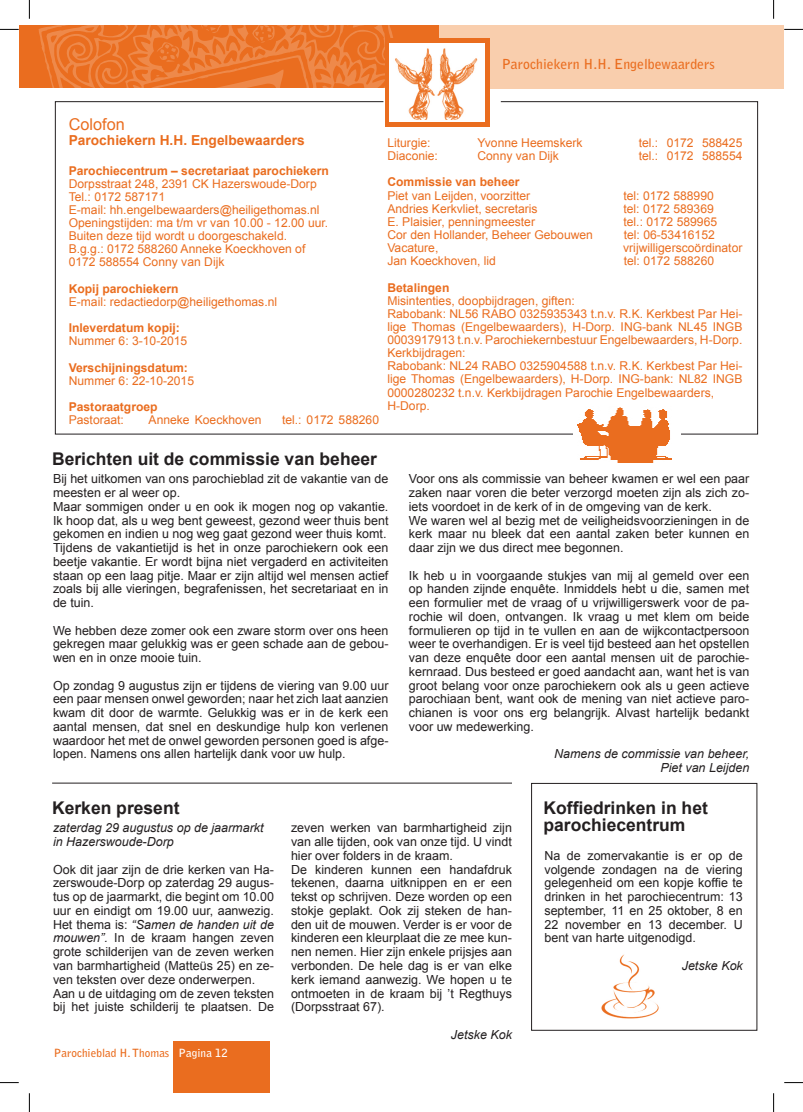
<style>
.page{position:relative;width:803px;height:1112px;background:#fff}
.page>*{position:absolute;margin:0;border:0;box-sizing:border-box;transform-origin:0 0}
.t1{font:700 17.5px/17.5px "Arial";color:#231f20}
.t2{font:16.25px "Arial";color:#ea6d1f}
.t3{font:700 13.75px "Bell Gothic Std";color:#ea6d1f}
.t4{font:700 13.75px "Arial";color:#ea6d1f}
.t5{font:12.5px/13.8px "Arial";color:#231f20}
.t6{font:italic 12.5px/13.8px "Arial";color:#231f20}
.t7{font:12.12px/13.1px "Arial";color:#ea6d1f}
.t8{font:700 12.12px "Arial";color:#ea6d1f}
.t9{font:700 11.25px "Bell Gothic Std";color:#ea6d1f}
.s1{font-style:italic}
.s2{color:#fff}
</style>
<div class="page">
<div style="left:173px;top:1041px;width:96px;height:51px;background:#ea6d1f"></div>
<div style="left:438px;top:25px;width:346px;height:63px;background:#f9cead"></div>
<div style="left:19px;top:25px;width:419px;height:63px;background:#ea6d1f"></div>
<svg style="left:39px;top:25px;width:354px;height:63px"></svg>
<div style="left:385px;top:38px;width:105px;height:89px;background:#ea6d1f"></div>
<div style="left:389px;top:43px;width:96px;height:78px;background:#fff"></div>
<img style="left:395px;top:48px;width:83px;height:53px">
<svg style="left:55px;top:101px;width:703px;height:333px"></svg>
<div style="left:573px;top:403px;width:107px;height:63px;background:#fff"></div>
<img style="left:577px;top:407px;width:95px;height:55px">
<hr style="left:52px;top:782px;width:460px;height:1px;background:#231f20">
<div style="left:531px;top:783px;width:226px;height:247px;border:1px solid #231f20"></div>
<img style="left:601px;top:954px;width:58px;height:65px">
<svg style="left:0;top:29px;width:19px;height:1px"></svg>
<svg style="left:784px;top:29px;width:19px;height:1px"></svg>
<svg style="left:0;top:1082px;width:19px;height:1px"></svg>
<svg style="left:784px;top:1082px;width:19px;height:1px"></svg>
<svg style="left:29px;top:0;width:1px;height:19px"></svg>
<svg style="left:29px;top:1093px;width:1px;height:18px"></svg>
<svg style="left:773px;top:0;width:1px;height:19px"></svg>
<svg style="left:773px;top:1093px;width:1px;height:18px"></svg>
<p class="t3" style="left:502px;top:56px;width:214px">Parochiekern H.H. Engelbewaarders</p>
<h2 class="t2" style="left:69px;top:113px;width:57px">Colofon</h2>
<p class="t4" style="left:69px;top:130px;width:238px">Parochiekern H.H. Engelbewaarders</p>
<p class="t7" style="left:387px;top:136px;width:45px">Liturgie:</p>
<p class="t7" style="left:477px;top:136px;width:107px">Yvonne Heemskerk</p>
<p class="t7" style="left:639px;top:136px;width:105px">tel.: 0172 588425</p>
<p class="t7" style="left:387px;top:149px;width:52px">Diaconie:</p>
<p class="t7" style="left:477px;top:149px;width:83px">Conny van Dijk</p>
<p class="t7" style="left:639px;top:149px;width:105px">tel.: 0172 588554</p>
<p class="t8" style="left:387px;top:173px;width:134px">Commissie van beheer</p>
<p class="t7" style="left:387px;top:189px;width:144px">Piet van Leijden, voorzitter</p>
<p class="t7" style="left:623px;top:189px;width:92px">tel: 0172 588990</p>
<p class="t7" style="left:387px;top:202px;width:152px">Andries Kerkvliet, secretaris</p>
<p class="t7" style="left:623px;top:202px;width:92px">tel: 0172 589369</p>
<p class="t7" style="left:387px;top:215px;width:149px">E. Plaisier, penningmeester</p>
<p class="t7" style="left:623px;top:215px;width:95px">tel.: 0172 589965</p>
<p class="t7" style="left:387px;top:228px;width:207px">Cor den Hollander, Beheer Gebouwen</p>
<p class="t7" style="left:624px;top:228px;width:92px">tel: 06-53416152</p>
<p class="t7" style="left:387px;top:241px;width:52px">Vacature,</p>
<p class="t7" style="left:623px;top:241px;width:121px">vrijwilligerscoördinator</p>
<p class="t7" style="left:387px;top:254px;width:110px">Jan Koeckhoven, lid</p>
<p class="t7" style="left:624px;top:254px;width:92px">tel: 0172 588260</p>
<p class="t8" style="left:387px;top:278px;width:63px">Betalingen</p>
<p class="t7" style="left:387px;top:294px;width:356px">Misintenties, doopbijdragen, giften:<br>Rabobank: NL56 RABO 0325935343 t.n.v. R.K. Kerkbest Par Hei&shy;lige Thomas (Engelbewaarders), H-Dorp. ING-bank NL45 INGB 0003917913 t.n.v. Parochiekernbestuur Engelbewaarders, H-Dorp.<br>Kerkbijdragen:<br>Rabobank: NL24 RABO 0325904588 t.n.v. R.K. Kerkbest Par Hei&shy;lige Thomas (Engelbewaarders), H-Dorp. ING-bank: NL82 INGB 0000280232 t.n.v. Kerkbijdragen Parochie Engelbewaarders, H-Dorp.</p>
<p class="t8" style="left:69px;top:162px;width:262px">Parochiecentrum – secretariaat parochiekern</p>
<p class="t7" style="left:69px;top:177px;width:261px">Dorpsstraat 248, 2391 CK Hazerswoude-Dorp Tel.: 0172 587171<br>E-mail: hh.engelbewaarders@heiligethomas.nl Openingstijden: ma t/m vr van 10.00 - 12.00 uur.<br>Buiten deze tijd wordt u doorgeschakeld.<br>B.g.g.: 0172 588260 Anneke Koeckhoven of 0172 588554 Conny van Dijk</p>
<p class="t8" style="left:69px;top:280px;width:111px">Kopij parochiekern</p>
<p class="t7" style="left:69px;top:295px;width:210px">E-mail: redactiedorp@heiligethomas.nl</p>
<p class="t8" style="left:69px;top:319px;width:113px">Inleverdatum kopij:</p>
<p class="t7" style="left:69px;top:334px;width:120px">Nummer 6: 3-10-2015</p>
<p class="t8" style="left:69px;top:358px;width:121px">Verschijningsdatum:</p>
<p class="t7" style="left:69px;top:373px;width:127px">Nummer 6: 22-10-2015</p>
<p class="t8" style="left:69px;top:398px;width:90px">Pastoraatgroep</p>
<p class="t7" style="left:69px;top:413px;width:57px">Pastoraat:</p>
<p class="t7" style="left:149px;top:413px;width:114px">Anneke Koeckhoven</p>
<p class="t7" style="left:282px;top:413px;width:99px">tel.: 0172 588260</p>
<h1 class="t1" style="left:52px;top:450px;width:326px">Berichten uit de commissie van beheer</h1>
<p class="t5" style="left:53px;top:472px;width:337px">Bij het uitkomen van ons parochieblad zit de vakantie van de meesten er al weer op.<br>Maar sommigen onder u en ook ik mogen nog op vakantie.<br>Ik hoop dat, als u weg bent geweest, gezond weer thuis bent gekomen en indien u nog weg gaat gezond weer thuis komt.<br>Tijdens de vakantietijd is het in onze parochiekern ook een beetje vakantie. Er wordt bijna niet vergaderd en activiteiten staan op een laag pitje. Maar er zijn altijd wel mensen actief zoals bij alle vieringen, begrafenissen, het secretariaat en in de tuin.</p>
<p class="t5" style="left:53px;top:623px;width:337px;text-align:justify">We hebben deze zomer ook een zware storm over ons heen gekregen maar gelukkig was er geen schade aan de gebou&shy;wen en in onze mooie tuin.</p>
<p class="t5" style="left:53px;top:678px;width:337px;text-align:justify">Op zondag 9 augustus zijn er tijdens de viering van 9.00 uur een paar mensen onwel geworden; naar het zich laat aanzien kwam dit door de warmte. Gelukkig was er in de kerk een aantal mensen, dat snel en deskundige hulp kon verlenen waardoor het met de onwel geworden personen goed is afge&shy;lopen. Namens ons allen hartelijk dank voor uw hulp.</p>
<p class="t5" style="left:409px;top:472px;width:342px">Voor ons als commissie van beheer kwamen er wel een paar zaken naar voren die beter verzorgd moeten zijn als zich zo&shy;iets voordoet in de kerk of in de omgeving van de kerk.<br>We waren wel al bezig met de veiligheidsvoorzieningen in de kerk maar nu bleek dat een aantal zaken beter kunnen en daar zijn we dus direct mee begonnen.</p>
<p class="t5" style="left:409px;top:568px;width:342px;text-align:justify">Ik heb u in voorgaande stukjes van mij al gemeld over een op handen zijnde enquête. Inmiddels hebt u die, samen met een formulier met de vraag of u vrijwilligerswerk voor de pa&shy;rochie wil doen, ontvangen. Ik vraag u met klem om beide formulieren op tijd in te vullen en aan de wijkcontactpersoon weer te overhandigen. Er is veel tijd besteed aan het opstellen van deze enquête door een aantal mensen uit de parochie&shy;kernraad. Dus besteed er goed aandacht aan, want het is van groot belang voor onze parochiekern ook als u geen actieve parochiaan bent, want ook de mening van niet actieve paro&shy;chianen is voor ons erg belangrijk. Alvast hartelijk bedankt voor uw medewerking.</p>
<p class="t6" style="left:554px;top:747px;width:197px;text-align:right">Namens de commissie van beheer,<br>Piet van Leijden</p>
<h1 class="t1" style="left:52px;top:799px;width:129px">Kerken present</h1>
<h1 class="t1" style="left:543px;top:799px;width:166px">Koffiedrinken in het parochiecentrum</h1>
<p class="t6" style="left:53px;top:821px;width:212px">zaterdag 29 augustus op de jaarmarkt in Hazerswoude-Dorp</p>
<p class="t5" style="left:53px;top:862px;width:222px">Ook dit jaar zijn de drie kerken van Ha&shy;zerswoude-Dorp op zaterdag 29 augus&shy;tus op de jaarmarkt, die begint om 10.00 uur en eindigt om 19.00 uur, aanwezig.<br>Het thema is: <span class="s1">“Samen de handen uit de mouwen”.</span> In de kraam hangen zeven grote schilderijen van de zeven werken van barmhartigheid (Matteüs 25) en ze&shy;ven teksten over deze onderwerpen.<br>Aan u de uitdaging om de zeven teksten bij het juiste schilderij te plaatsen. De</p>
<p class="t5" style="left:291px;top:820px;width:222px">zeven werken van barmhartigheid zijn van alle tijden, ook van onze tijd. U vindt hier over folders in de kraam.<br>De kinderen kunnen een handafdruk tekenen, daarna uitknippen en er een tekst op schrijven. Deze worden op een stokje geplakt. Ook zij steken de han&shy;den uit de mouwen. Verder is er voor de kinderen een kleurplaat die ze mee kun&shy;nen nemen. Hier zijn enkele prijsjes aan verbonden. De hele dag is er van elke kerk iemand aanwezig. We hopen u te ontmoeten in de kraam bij ’t Regthuys (Dorpsstraat 67).</p>
<p class="t6" style="left:451px;top:1027px;width:63px">Jetske Kok</p>
<p class="t5" style="left:544px;top:848px;width:200px;text-align:justify">Na de zomervakantie is er op de volgende zondagen na de viering gelegenheid om een kopje koffie te drinken in het parochiecentrum: 13 september, 11 en 25 oktober, 8 en 22 november en 13 december. U bent van harte uitgenodigd.</p>
<p class="t6" style="left:682px;top:958px;width:63px">Jetske Kok</p>
<p class="t9" style="left:54px;top:1045px;width:175px">Parochieblad H. Thomas <span class="s2">Pagina 12</span></p>
</div>
